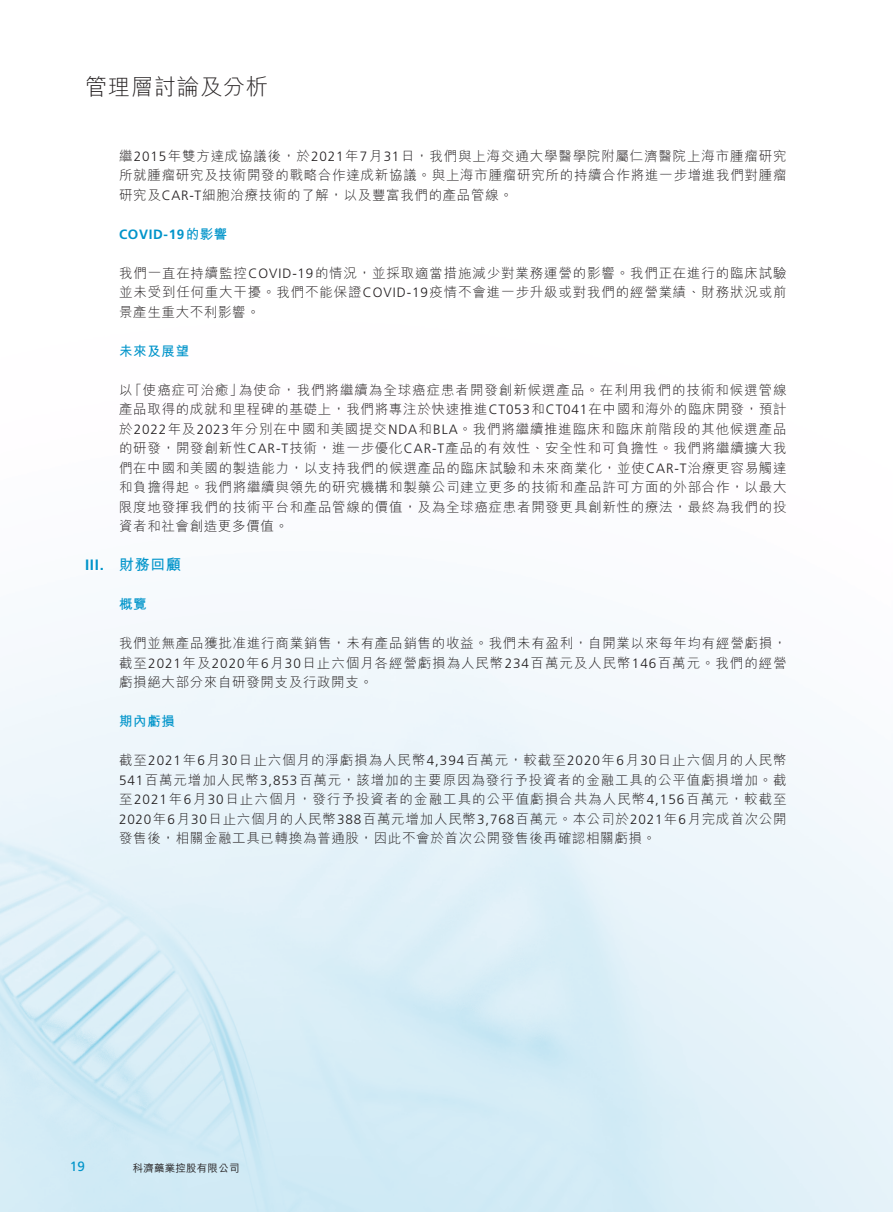
<style>
.page{position:relative;width:893px;height:1212px;background:#fff}
.page>*{position:absolute;margin:0;border:0;box-sizing:border-box;transform-origin:0 0}
.t1{font:300 22.5px "M Hei HK";letter-spacing:.02em;color:#231f20}
.t2{font:700 15px "M Hei HK";color:#0094ca}
.t3{font:700 15px "Frutiger LT Std";color:#0094ca}
.t4{font:300 13.5px/19.5px "M Hei HK";letter-spacing:.055em;color:#231f20;text-align:justify}
.t5{font:700 13.5px "Frutiger LT Std";letter-spacing:.05em;color:#0094ca}
.t6{font:700 13.5px "M Hei HK";letter-spacing:.05em;color:#0094ca}
.t7{font:13.5px "Frutiger LT Std";color:#0094ca}
.t8{font:500 10.5px "M Hei HK";letter-spacing:.02em;color:#231f20}
.s1{font-family:"Frutiger LT Std"}
.s2{font-family:"M Hei HK"}
</style>
<div class="page">
<img style="left:0;top:623px;width:893px;height:589px">
<h1 class="t1" style="left:85px;top:75px;width:185px">管理層討論及分析</h1>
<p class="t3" style="left:85px;top:556px;width:20px">III.</p>
<p class="t4" style="left:119px;top:146px;width:669px">繼<span class="s1">2015</span>年雙方達成協議後，於<span class="s1">2021</span>年<span class="s1">7</span>月<span class="s1">31</span>日，我們與上海交通大學醫學院附屬仁濟醫院上海市腫瘤研究所就腫瘤研究及技術開發的戰略合作達成新協議。與上海市腫瘤研究所的持續合作將進一步增進我們對腫瘤研究及<span class="s1">CAR-T</span>細胞治療技術的了解，以及豐富我們的產品管線。</p>
<p class="t5" style="left:119px;top:226px;width:110px">COVID-19<span class="s2">的影響</span></p>
<p class="t4" style="left:119px;top:263px;width:669px">我們一直在持續監控<span class="s1">COVID-19</span>的情況，並採取適當措施減少對業務運營的影響。我們正在進行的臨床試驗並未受到任何重大干擾。我們不能保證<span class="s1">COVID-19</span>疫情不會進一步升級或對我們的經營業績、財務狀況或前景產生重大不利影響。</p>
<p class="t6" style="left:119px;top:341px;width:72px">未來及展望</p>
<p class="t4" style="left:239px;top:380px;width:549px">為使命，我們將繼續為全球癌症患者開發創新候選產品。在利用我們的技術和候選管線</p>
<p class="t4" style="left:128px;top:380px;width:116px">「使癌症可治癒」</p>
<p class="t4" style="left:119px;top:380px;width:669px;text-align:left">以<br>產品取得的成就和里程碑的基礎上，我們將專注於快速推進<span class="s1">CT053</span>和<span class="s1">CT041</span>在中國和海外的臨床開發，預計於<span class="s1">2022</span>年及<span class="s1">2023</span>年分別在中國和美國提交<span class="s1">NDA</span>和<span class="s1">BLA</span>。我們將繼續推進臨床和臨床前階段的其他候選產品的研發，開發創新性<span class="s1">CAR-T</span>技術，進一步優化<span class="s1">CAR-T</span>產品的有效性、安全性和可負擔性。我們將繼續擴大我們在中國和美國的製造能力，以支持我們的候選產品的臨床試驗和未來商業化，並使<span class="s1">CAR-T</span>治療更容易觸達和負擔得起。我們將繼續與領先的研究機構和製藥公司建立更多的技術和產品許可方面的外部合作，以最大限度地發揮我們的技術平台和產品管線的價值，及為全球癌症患者開發更具創新性的療法，最終為我們的投資者和社會創造更多價值。</p>
<p class="t2" style="left:119px;top:554px;width:64px">財務回顧</p>
<p class="t6" style="left:119px;top:595px;width:29px">概覽</p>
<p class="t4" style="left:119px;top:633px;width:669px">我們並無產品獲批准進行商業銷售，未有產品銷售的收益。我們未有盈利，自開業以來每年均有經營虧損，截至<span class="s1">2021</span>年及<span class="s1">2020</span>年<span class="s1">6</span>月<span class="s1">30</span>日止六個月各經營虧損為人民幣<span class="s1">234</span>百萬元及人民幣<span class="s1">146</span>百萬元。我們的經營虧損絕大部分來自研發開支及行政開支。</p>
<p class="t6" style="left:119px;top:712px;width:57px">期內虧損</p>
<p class="t4" style="left:119px;top:750px;width:669px">截至<span class="s1">2021</span>年<span class="s1">6</span>月<span class="s1">30</span>日止六個月的淨虧損為人民幣<span class="s1">4,394</span>百萬元，較截至<span class="s1">2020</span>年<span class="s1">6</span>月<span class="s1">30</span>日止六個月的人民幣<span class="s1">541</span>百萬元增加人民幣<span class="s1">3,853</span>百萬元，該增加的主要原因為發行予投資者的金融工具的公平值虧損增加。截至<span class="s1">2021</span>年<span class="s1">6</span>月<span class="s1">30</span>日止六個月，發行予投資者的金融工具的公平值虧損合共為人民幣<span class="s1">4,156</span>百萬元，較截至<span class="s1">2020</span>年<span class="s1">6</span>月<span class="s1">30</span>日止六個月的人民幣<span class="s1">388</span>百萬元增加人民幣<span class="s1">3,768</span>百萬元。本公司於<span class="s1">2021</span>年<span class="s1">6</span>月完成首次公開發售後，相關金融工具已轉換為普通股，因此不會於首次公開發售後再確認相關虧損。</p>
<p class="t7" style="left:70px;top:1159px;width:17px">19</p>
<p class="t8" style="left:133px;top:1160px;width:108px">科濟藥業控股有限公司</p>
</div>
